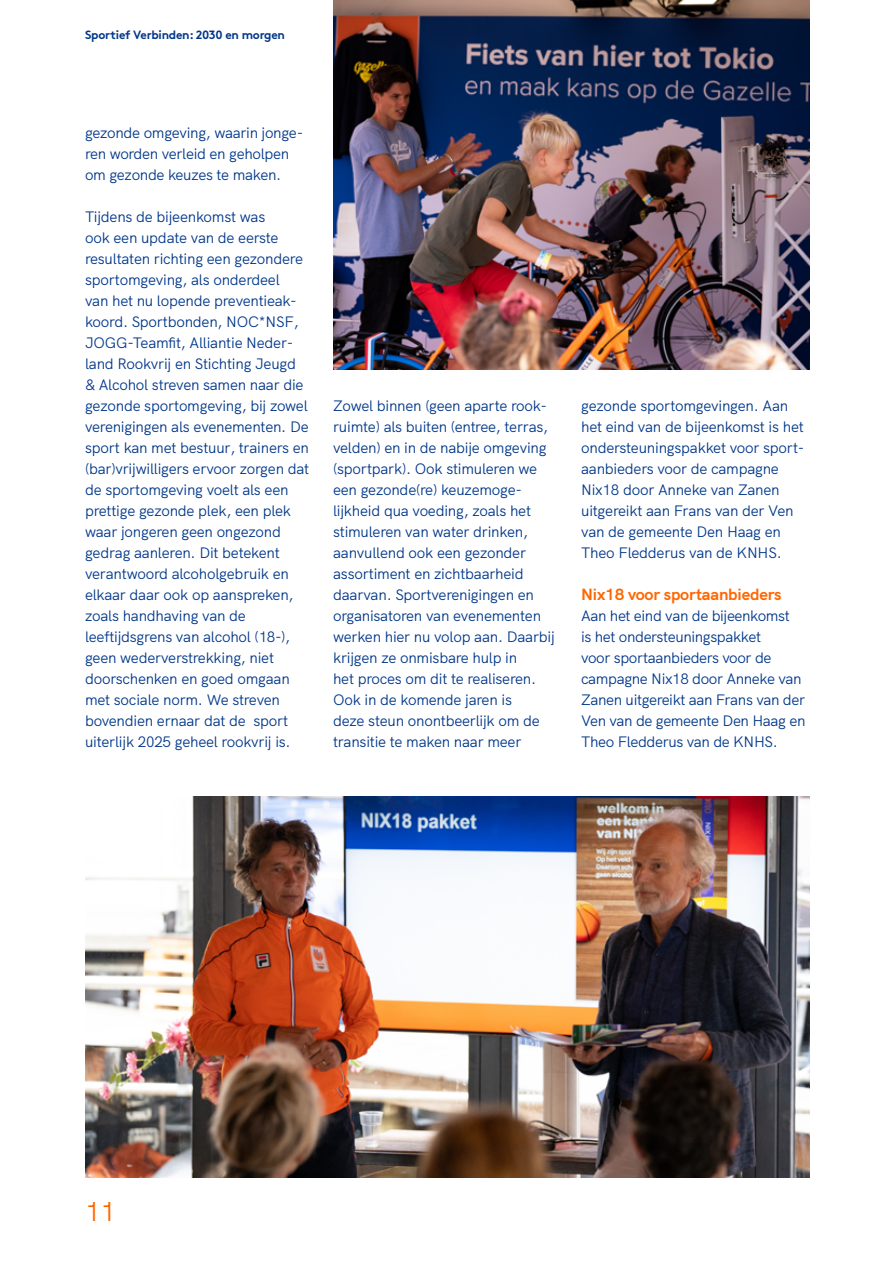
<style>
.page{position:relative;width:893px;height:1263px;background:#fff}
.page>*{position:absolute;margin:0;border:0;box-sizing:border-box;transform-origin:0 0}
.t1{font:27px "HK Grotesk";color:#f60}
.TUSSENKOP{font:700 16.5px "HK Grotesk";letter-spacing:-.01em;color:#f60}
.BODY{font:15px/21px "HK Grotesk";letter-spacing:-.015em;color:#00378a}
.t2{font:700 12px "Brown";letter-spacing:-.02em;color:#00378a}
</style>
<div class="page">
<img style="left:333px;top:0;width:477px;height:370px">
<img style="left:85px;top:796px;width:725px;height:382px">
<p class="t2" style="left:85px;top:25px;width:201px">Sportief Verbinden: 2030 en morgen</p>
<p class="BODY" style="left:85px;top:121px;width:220px">gezonde omgeving, waarin jonge&shy;ren worden verleid en geholpen om gezonde keuzes te maken.</p>
<p class="BODY" style="left:85px;top:205px;width:226px">Tijdens de bijeenkomst was<br>ook een update van de eerste resultaten richting een gezondere sportomgeving, als onderdeel<br>van het nu lopende preventieak&shy;koord. Sportbonden, NOC*NSF,<br>JOGG-Teamfit, Alliantie Neder&shy;land Rookvrij en Stichting Jeugd &amp; Alcohol streven samen naar die gezonde sportomgeving, bij zowel verenigingen als evenementen. De sport kan met bestuur, trainers en (bar)vrijwilligers ervoor zorgen dat de sportomgeving voelt als een prettige gezonde plek, een plek waar jongeren geen ongezond gedrag aanleren. Dit betekent verantwoord alcoholgebruik en elkaar daar ook op aanspreken, zoals handhaving van de leeftijdsgrens van alcohol (18-), geen wederverstrekking, niet doorschenken en goed omgaan met sociale norm. We streven bovendien ernaar dat de sport uiterlijk 2025 geheel rookvrij is.</p>
<p class="BODY" style="left:333px;top:394px;width:223px">Zowel binnen (geen aparte rook&shy;ruimte) als buiten (entree, terras, velden) en in de nabije omgeving (sportpark). Ook stimuleren we een gezonde(re) keuzemoge&shy;lijkheid qua voeding, zoals het stimuleren van water drinken, aanvullend ook een gezonder assortiment en zichtbaarheid daarvan. Sportverenigingen en organisatoren van evenementen werken hier nu volop aan. Daarbij krijgen ze onmisbare hulp in<br>het proces om dit te realiseren.<br>Ook in de komende jaren is<br>deze steun onontbeerlijk om de transitie te maken naar meer</p>
<p class="BODY" style="left:581px;top:394px;width:225px">gezonde sportomgevingen. Aan het eind van de bijeenkomst is het ondersteuningspakket voor sport&shy;aanbieders voor de campagne<br>Nix18 door Anneke van Zanen uitgereikt aan Frans van der Ven van de gemeente Den Haag en<br>Theo Fledderus van de KNHS.</p>
<p class="TUSSENKOP" style="left:581px;top:581px;width:202px">Nix18 voor sportaanbieders</p>
<p class="BODY" style="left:581px;top:604px;width:226px">Aan het eind van de bijeenkomst<br>is het ondersteuningspakket<br>voor sportaanbieders voor de campagne Nix18 door Anneke van<br>Zanen uitgereikt aan Frans van der<br>Ven van de gemeente Den Haag en<br>Theo Fledderus van de KNHS.</p>
<h1 class="t1" style="left:85px;top:1190px;width:32px">11</h1>
</div>
